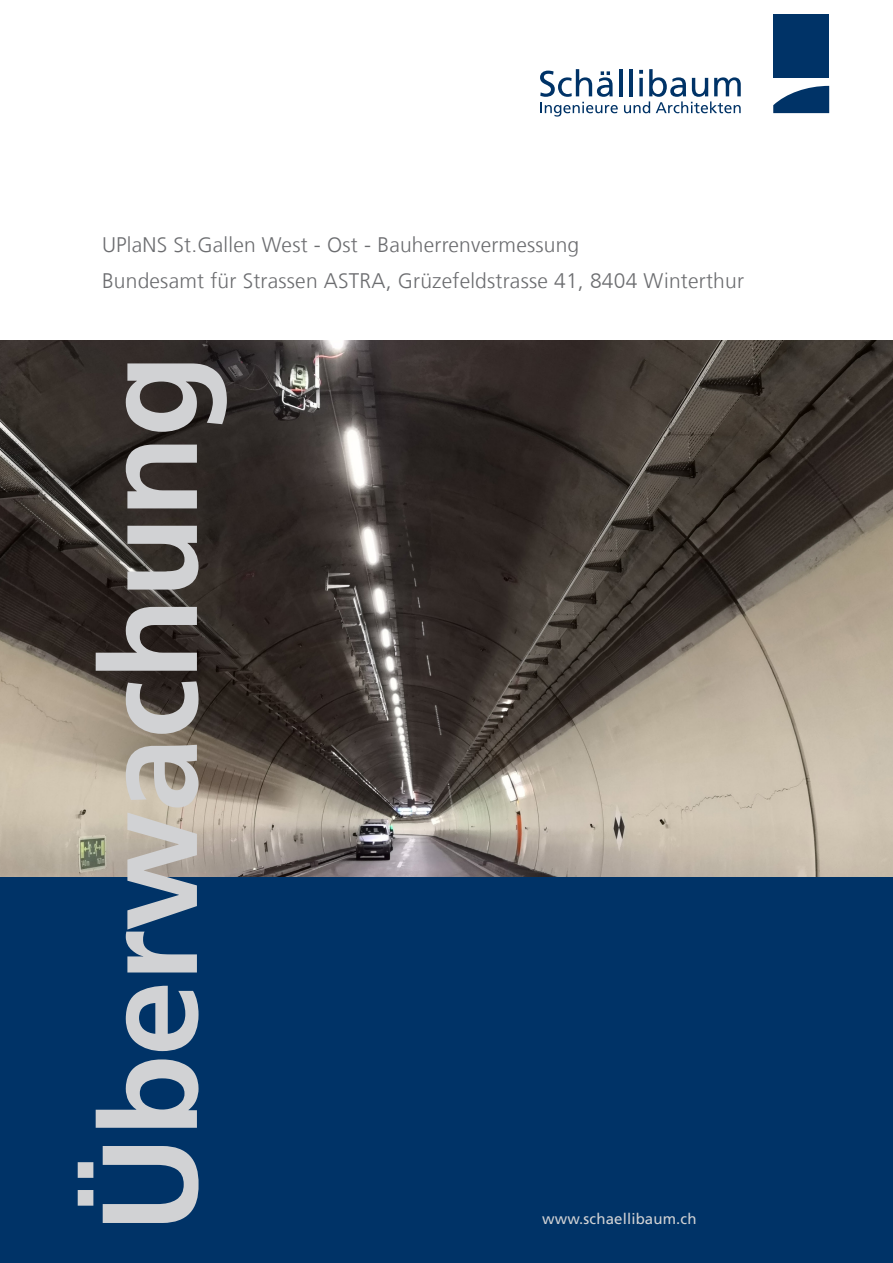
<style>
.page{position:relative;width:893px;height:1263px;background:#fff}
.page>*{position:absolute;margin:0;border:0;box-sizing:border-box;transform-origin:0 0}
.t1{font:700 135px "Frutiger LT Com";letter-spacing:-.01em;color:#d1d2d4}
.Projekttitel{font:300 21px "Frutiger LT Com";letter-spacing:.01em;color:#6c6d70}
.t2{font:15px "Frutiger LT Com";letter-spacing:.01em;color:#d1d2d4}
</style>
<div class="page">
<div style="left:0;top:876px;width:893px;height:387px;background:#003367"></div>
<svg style="left:773px;top:86px;width:56px;height:27px"></svg>
<div style="left:773px;top:15px;width:56px;height:63px;background:#003367"></div>
<svg style="left:540px;top:69px;width:78px;height:48px"></svg>
<hr style="left:619px;top:69px;width:3px;height:27px;background:#003367">
<svg style="left:624px;top:69px;width:117px;height:44px"></svg>
<img style="left:0;top:340px;width:893px;height:536px">
<p class="Projekttitel" style="left:102px;top:233px;width:479px">UPlaNS St.Gallen West - Ost - Bauherrenvermessung</p>
<p class="Projekttitel" style="left:102px;top:269px;width:643px">Bundesamt für Strassen ASTRA, Grüzefeldstrasse 41, 8404 Winterthur</p>
<p class="t1" style="left:71px;top:1233px;width:880px;rotate:-90deg">Überwachung</p>
<p class="t2" style="left:542px;top:1210px;width:156px">www.schaellibaum.ch</p>
</div>
